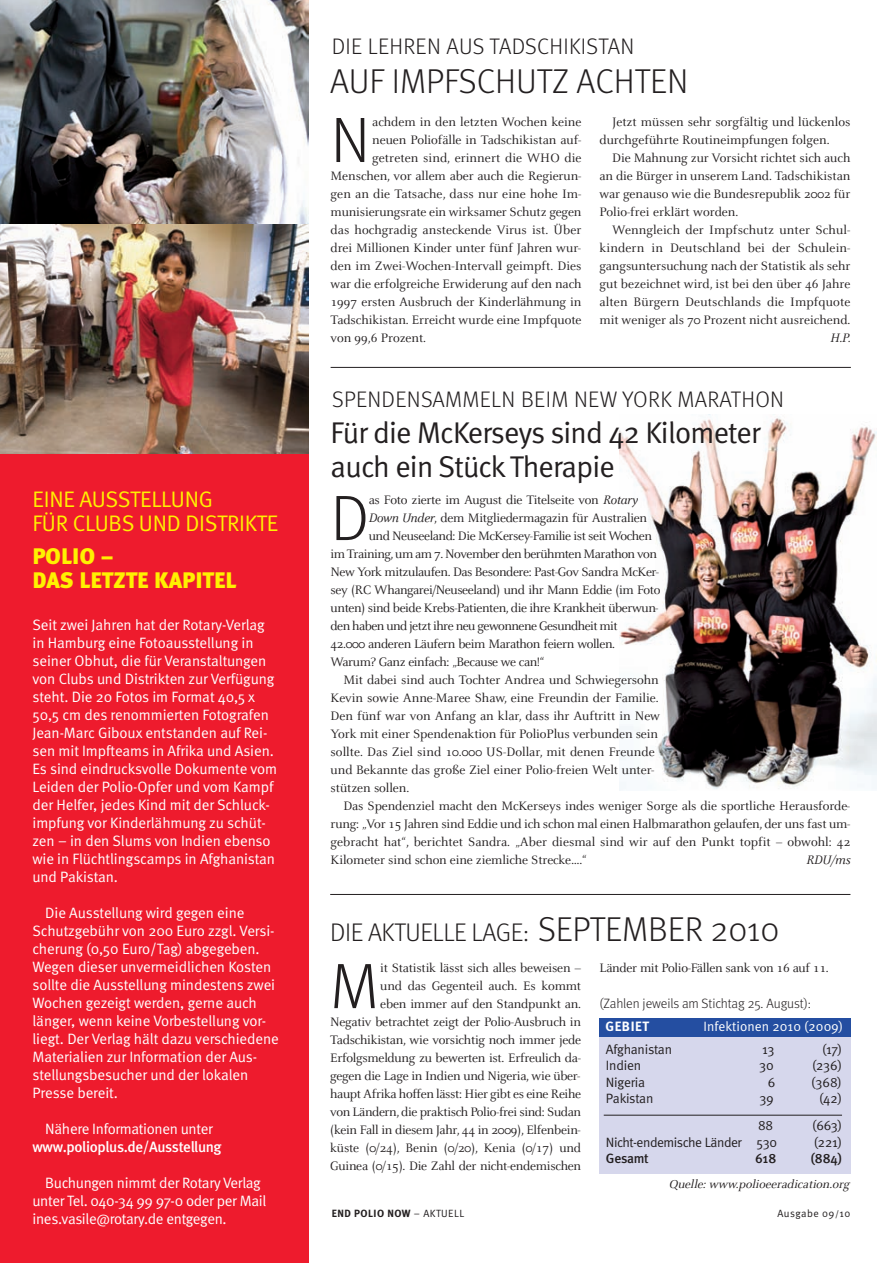
<style>
.page{position:relative;width:893px;height:1263px;background:#fff}
.page>*{position:absolute;margin:0;border:0;box-sizing:border-box;transform-origin:0 0}
.t1{font:300 64.2px "Meta";color:#231f20}
.t2{font:300 34.5px "Meta";color:#231f20}
.t3{font:30px/34.5px "Meta Normal";letter-spacing:-.025em;color:#231f20}
.t4{font:300 25.5px "Meta";letter-spacing:-.015em;color:#231f20}
.t5{font:300 22.5px "Meta";letter-spacing:.015em;color:#231f20}
.t6{font:22.5px/24px "Meta Normal";letter-spacing:-.01em;color:#fff101}
.t7{font:22.5px/24px "Meta Black Caps";color:#fff101}
.t8{font:15px/18px "Meta Normal";letter-spacing:-.005em;color:#fff}
.t9{font:500 15px "Meta";letter-spacing:-.02em;color:#fff}
.t10{font:13.5px/18px "Celeste";letter-spacing:-.01em;color:#231f20;text-align:justify}
.t11{font:13.5px "Celeste";letter-spacing:-.03em;color:#231f20}
.t12{font:13.5px "Meta Normal";letter-spacing:-.025em;color:#231f20}
.t13{font:13.5px "Celeste";letter-spacing:-.035em;color:#231f20}
.t14{font:13.5px "Celeste";letter-spacing:-.04em;color:#231f20}
.t15{font:300 13.5px "Meta";letter-spacing:-.005em;color:#231f20}
.t16{font:13.5px "Meta Normal";letter-spacing:.005em;color:#fff}
.t17{font:500 13.5px "Meta";letter-spacing:-.015em;color:#231f20}
.t18{font:italic 13.5px "Celeste";color:#231f20}
.t19{font:700 13.5px "Meta";letter-spacing:.045em;color:#fff}
.t20{font:italic 12.75px "Celeste";color:#231f20}
.t21{font:700 10.5px "Meta";letter-spacing:.045em;color:#231f20}
.t22{font:10.5px "Meta Normal";letter-spacing:.045em;color:#231f20}
.s1{font-style:italic}
.s2{font-size:34.5px}
.s3{font-family:"Meta Normal";font-weight:400}
.s4{font-size:9px}
</style>
<div class="page">
<img style="left:620px;top:414px;width:257px;height:376px">
<hr style="left:330px;top:894px;width:520px;height:1px;background:#231f20">
<div style="left:599px;top:1030px;width:251px;height:143px;background:#d6d7ec"></div>
<hr style="left:604px;top:1115px;width:238px;height:1px;background:#231f20">
<div style="left:599px;top:1018px;width:251px;height:18px;background:#244ea1"></div>
<div style="left:0;top:0;width:308px;height:1263px;background:#ee1b2d"></div>
<img style="left:0;top:0;width:308px;height:224px">
<img style="left:0;top:224px;width:308px;height:230px">
<hr style="left:331px;top:367px;width:520px;height:1px;background:#231f20">
<h3 class="t6" style="left:33px;top:489px;width:247px">EINE AUSSTELLUNG<br>FÜR CLUBS UND DISTRIKTE</h3>
<h3 class="t7" style="left:33px;top:544px;width:206px">POLIO –<br>DAS LETZTE KAPITEL</h3>
<p class="t8" style="left:33px;top:617px;width:246px">Seit zwei Jahren hat der Rotary-Verlag in Hamburg eine Fotoausstellung in seiner Obhut, die für Veranstaltungen von Clubs und Distrikten zur Verfügung steht. Die 20 Fotos im Format 40,5 x 50,5 cm des renommierten Fotografen Jean-Marc Giboux entstanden auf Rei&shy;sen mit Impfteams in Afrika und Asien.<br>Es sind eindrucksvolle Dokumente vom Leiden der Polio-Opfer und vom Kampf der Helfer, jedes Kind mit der Schluck&shy;impfung vor Kinderlähmung zu schüt&shy;zen – in den Slums von Indien ebenso wie in Flüchtlingscamps in Afghanistan und Pakistan.</p>
<p class="t8" style="left:33px;top:905px;width:248px;text-indent:13px">Die Ausstellung wird gegen eine Schutzgebühr von 200 Euro zzgl. Versi&shy;cherung (0,50 Euro/Tag) abgegeben.<br>Wegen dieser unvermeidlichen Kosten sollte die Ausstellung mindestens zwei Wochen gezeigt werden, gerne auch länger, wenn keine Vorbestellung vor&shy;liegt. Der Verlag hält dazu verschiedene Materialien zur Information der Aus&shy;stellungsbesucher und der lokalen Presse bereit.</p>
<p class="t8" style="left:45px;top:1121px;width:169px">Nähere Informationen unter</p>
<p class="t9" style="left:33px;top:1141px;width:191px">www.polioplus.de/Ausstellung</p>
<p class="t8" style="left:33px;top:1175px;width:235px;text-indent:13px">Buchungen nimmt der Rotary Verlag unter Tel. 040-34 99 97-0 oder per Mail ines.vasile@rotary.de entgegen.</p>
<h3 class="t5" style="left:332px;top:38px;width:304px">DIE LEHREN AUS TADSCHIKISTAN</h3>
<h2 class="t2" style="left:330px;top:68px;width:360px">AUF IMPFSCHUTZ ACHTEN</h2>
<h1 class="t1" style="left:331px;top:115px;width:41px">N</h1>
<p class="t10" style="left:372px;top:114px;width:211px">achdem in den letzten Wochen keine</p>
<p class="t10" style="left:372px;top:132px;width:211px">neuen Poliofälle in Tadschikistan auf-</p>
<p class="t10" style="left:372px;top:150px;width:211px">getreten sind, erinnert die WHO die</p>
<p class="t10" style="left:331px;top:168px;width:252px">Menschen, vor allem aber auch die Regierun-</p>
<p class="t10" style="left:331px;top:186px;width:252px">gen an die Tatsache, dass nur eine hohe Im-</p>
<p class="t10" style="left:331px;top:204px;width:252px">munisierungsrate ein wirksamer Schutz gegen</p>
<p class="t10" style="left:331px;top:222px;width:252px">das hochgradig ansteckende Virus ist. Über</p>
<p class="t10" style="left:331px;top:240px;width:252px">drei Millionen Kinder unter fünf Jahren wur-</p>
<p class="t10" style="left:331px;top:258px;width:252px">den im Zwei-Wochen-Intervall geimpft. Dies</p>
<p class="t10" style="left:331px;top:276px;width:252px">war die erfolgreiche Erwiderung auf den nach</p>
<p class="t10" style="left:331px;top:294px;width:252px">1997 ersten Ausbruch der Kinderlähmung in</p>
<p class="t10" style="left:331px;top:312px;width:252px">Tadschikistan. Erreicht wurde eine Impfquote</p>
<p class="t10" style="left:331px;top:330px;width:97px">von 99,6 Prozent.</p>
<p class="t10" style="left:599px;top:114px;width:252px;text-indent:13px">Jetzt müssen sehr sorgfältig und lückenlos durchgeführte Routineimpfungen folgen.</p>
<p class="t10" style="left:599px;top:150px;width:252px;text-indent:13px">Die Mahnung zur Vorsicht richtet sich auch an die Bürger in unserem Land. Tadschikistan war genauso wie die Bundesrepublik 2002 für Polio-frei erklärt worden.</p>
<p class="t10" style="left:599px;top:222px;width:252px;text-indent:13px">Wenngleich der Impfschutz unter Schul&shy;kindern in Deutschland bei der Schulein&shy;gangsuntersuchung nach der Statistik als sehr gut bezeichnet wird, ist bei den über 46 Jahre alten Bürgern Deutschlands die Impfquote mit weniger als 70 Prozent nicht ausreichend.</p>
<p class="t18" style="left:830px;top:333px;width:22px">H.P.</p>
<h3 class="t5" style="left:332px;top:391px;width:453px">SPENDENSAMMELN BEIM NEW YORK MARATHON</h3>
<h3 class="t3" style="left:331px;top:417px;width:431px">Für die McKerseys sind 42 Kilometer auch ein Stück Therapie</h3>
<h1 class="t1" style="left:331px;top:493px;width:40px">D</h1>
<p class="t10" style="left:369px;top:492px;width:271px">as Foto zierte im August die Titelseite von <span class="s1">Rotary</span></p>
<p class="t10" style="left:369px;top:510px;width:280px"><span class="s1">Down Under</span>, dem Mitgliedermagazin für Australien</p>
<p class="t11" style="left:369px;top:531px;width:285px">und Neuseeland: Die McKersey-Familie ist seit Wochen</p>
<p class="t13" style="left:331px;top:549px;width:328px">im Training, um am 7. November den berühmten Marathon von</p>
<p class="t11" style="left:331px;top:567px;width:330px">New York mitzulaufen. Das Besondere: Past-Gov Sandra McKer-</p>
<p class="t11" style="left:331px;top:585px;width:331px">sey (RC Whangarei/Neuseeland) und ihr Mann Eddie (im Foto</p>
<p class="t11" style="left:331px;top:603px;width:329px">unten) sind beide Krebs-Patienten, die ihre Krankheit überwun-</p>
<p class="t14" style="left:331px;top:621px;width:289px">den haben und jetzt ihre neu gewonnene Gesundheit mit</p>
<p class="t11" style="left:331px;top:639px;width:286px">42.000 anderen Läufern beim Marathon feiern wollen.</p>
<p class="t11" style="left:331px;top:657px;width:215px">Warum? Ganz einfach: „Because we can!“</p>
<p class="t10" style="left:343px;top:672px;width:317px">Mit dabei sind auch Tochter Andrea und Schwiegersohn</p>
<p class="t10" style="left:331px;top:690px;width:330px">Kevin sowie Anne-Maree Shaw, eine Freundin der Familie.</p>
<p class="t10" style="left:331px;top:708px;width:331px">Den fünf war von Anfang an klar, dass ihr Auftritt in New</p>
<p class="t10" style="left:331px;top:726px;width:329px">York mit einer Spendenaktion für PolioPlus verbunden sein</p>
<p class="t10" style="left:331px;top:744px;width:326px">sollte. Das Ziel sind 10.000 US-Dollar, mit denen Freunde</p>
<p class="t10" style="left:331px;top:762px;width:325px">und Bekannte das große Ziel einer Polio-freien Welt unter-</p>
<p class="t10" style="left:331px;top:780px;width:80px">stützen sollen.</p>
<p class="t10" style="left:343px;top:798px;width:508px">Das Spendenziel macht den McKerseys indes weniger Sorge als die sportliche Herausforde-</p>
<p class="t10" style="left:331px;top:816px;width:521px">rung: „Vor 15 Jahren sind Eddie und ich schon mal einen Halbmarathon gelaufen, der uns fast um-</p>
<p class="t10" style="left:331px;top:834px;width:521px">gebracht hat“, berichtet Sandra. „Aber diesmal sind wir auf den Punkt topfit – obwohl: 42</p>
<p class="t10" style="left:331px;top:852px;width:258px">Kilometer sind schon eine ziemliche Strecke….“</p>
<p class="t18" style="left:806px;top:855px;width:46px">RDU/ms</p>
<h3 class="t4" style="left:330px;top:922px;width:451px">DIE AKTUELLE LAGE: <span class="s2">SEPTEMBER 2010</span></h3>
<p class="t10" style="left:330px;top:960px;width:252px;text-align:right">it Statistik lässt sich alles beweisen –<br>und das Gegenteil auch. Es kommt<br>eben immer auf den Standpunkt an.<br>Negativ betrachtet zeigt der Polio-Ausbruch in Tadschikistan, wie vorsichtig noch immer jede Erfolgsmeldung zu bewerten ist. Erfreulich da&shy;gegen die Lage in Indien und Nigeria, wie über&shy;haupt Afrika hoffen lässt: Hier gibt es eine Reihe von Ländern, die praktisch Polio-frei sind: Sudan (kein Fall in diesem Jahr, 44 in 2009), Elfenbein&shy;küste (0/24), Benin (0/20), Kenia (0/17) und Guinea (0/15). Die Zahl der nicht-endemischen</p>
<h1 class="t1" style="left:330px;top:961px;width:50px">M</h1>
<p class="t10" style="left:599px;top:960px;width:231px">Länder mit Polio-Fällen sank von 16 auf 11.</p>
<p class="t15" style="left:599px;top:998px;width:213px">(Zahlen jeweils am Stichtag 25. August):</p>
<p class="t19" style="left:605px;top:1021px;width:45px">GEBIET</p>
<p class="t16" style="left:703px;top:1021px;width:141px">Infektionen 2010 (2009)</p>
<p class="t12" style="left:606px;top:1044px;width:68px">Afghanistan</p>
<p class="t12" style="left:762px;top:1044px;width:14px">13</p>
<p class="t12" style="left:822px;top:1044px;width:21px">(17)</p>
<p class="t12" style="left:606px;top:1060px;width:37px">Indien</p>
<p class="t12" style="left:759px;top:1060px;width:16px">30</p>
<p class="t12" style="left:812px;top:1060px;width:31px">(236)</p>
<p class="t12" style="left:606px;top:1077px;width:41px">Nigeria</p>
<p class="t12" style="left:768px;top:1077px;width:9px">6</p>
<p class="t12" style="left:811px;top:1077px;width:32px">(368)</p>
<p class="t12" style="left:606px;top:1093px;width:49px">Pakistan</p>
<p class="t12" style="left:759px;top:1093px;width:16px">39</p>
<p class="t12" style="left:819px;top:1093px;width:24px">(42)</p>
<p class="t12" style="left:758px;top:1120px;width:17px">88</p>
<p class="t12" style="left:812px;top:1120px;width:31px">(663)</p>
<p class="t12" style="left:606px;top:1137px;width:173px">Nicht-endemische Länder 530</p>
<p class="t12" style="left:814px;top:1137px;width:30px">(221)</p>
<p class="t17" style="left:606px;top:1153px;width:44px">Gesamt</p>
<p class="t17" style="left:755px;top:1153px;width:23px">618</p>
<p class="t17" style="left:811px;top:1153px;width:33px">(884)</p>
<p class="t20" style="left:669px;top:1179px;width:185px">Quelle:www.polioeeradication.org</p>
<p class="t21" style="left:332px;top:1210px;width:134px">END POLIO NOW <span class="s3">– AKTUELL</span></p>
<p class="t22" style="left:777px;top:1210px;width:74px">Ausgabe 09<span class="s4">/</span>10</p>
</div>
